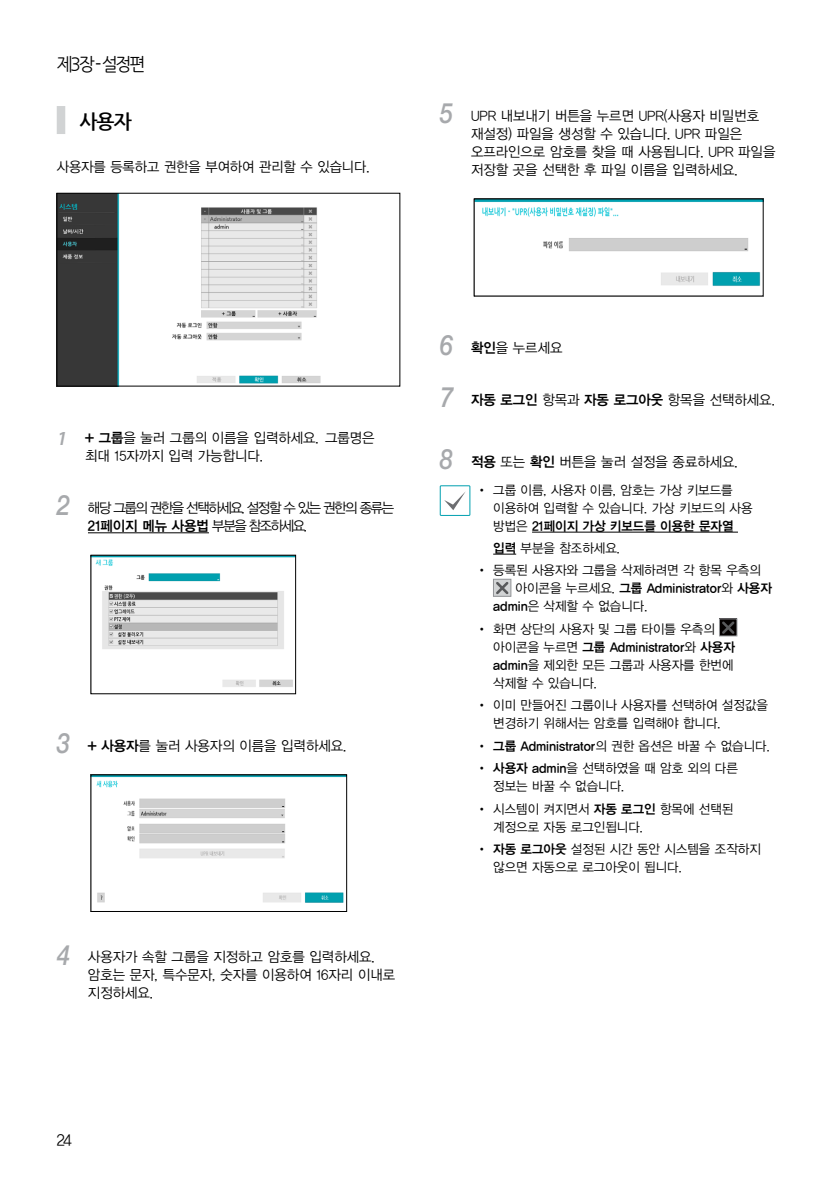
<style>
.page{position:relative;width:840px;height:1191px;background:#fff}
.page>*{position:absolute;margin:0;border:0;box-sizing:border-box;transform-origin:0 0}
.t1{font:700 20px "Nanum Gothic";color:#000;scale:.96 1}
.t2{font:18px "Nanum Gothic OTF";letter-spacing:-.13em;color:#000;scale:.95 1}
.t3{font:16px "YDVYGO12";color:#000;scale:.96 1}
.t4{font:14px/18px "YDVYGO12";color:#000;scale:.96 1}
.t5{font:14px "YDVYGO12";letter-spacing:-.1em;color:#000;scale:.96 1}
.t6{font:14px "YDVYGO12";color:#000;scale:.95 1}
.t7{font:14px "YDVYGO14";color:#000;scale:.96 1}
.t8{font:13px/18px "YDVYGO12";color:#000;scale:.96 1}
.t9{font:13px "YDVYGO14";color:#000;scale:.96 1}
.s1{font-family:"Helvetica Neue";font-weight:500;font-style:italic;font-size:28px;color:#a7a9ac}
.s2{font-family:"Myriad Pro";font-weight:600;font-style:italic;font-size:20px;color:#a7a9ac}
.s3{font-family:"YDVYGO14"}
.s4{font-family:"YDVYGO12"}
</style>
<div class="page">
<div style="left:57px;top:106px;width:8px;height:28px;background:#d1d3d4"></div>
<hr style="left:88px;top:532px;width:121px;height:1px;background:#000">
<img style="left:59px;top:195px;width:262px;height:189px">
<div style="left:57px;top:193px;width:343px;height:193px;border:1px solid #000"></div>
<img style="left:93px;top:557px;width:200px;height:130px">
<div style="left:91px;top:555px;width:204px;height:139px;border:1px solid #000"></div>
<img style="left:93px;top:776px;width:251px;height:127px">
<div style="left:91px;top:774px;width:255px;height:137px;border:1px solid #000"></div>
<img style="left:475px;top:201px;width:285px;height:85px">
<div style="left:439px;top:485px;width:31px;height:31px;border:1px solid #00a0af"></div>
<svg style="left:444px;top:492px;width:21px;height:18px"></svg>
<hr style="left:531px;top:532px;width:206px;height:1px;background:#000">
<svg style="left:493px;top:554px;width:23px;height:1px"></svg>
<svg style="left:495px;top:581px;width:14px;height:13px"></svg>
<svg style="left:495px;top:582px;width:13px;height:12px"></svg>
<div style="left:493px;top:579px;width:18px;height:17px;border:1px solid #939598"></div>
<div style="left:719px;top:619px;width:17px;height:17px;background:#040000"></div>
<svg style="left:722px;top:621px;width:12px;height:13px"></svg>
<h2 class="t2" style="left:57px;top:54px;width:95px">제3장 -설정편</h2>
<h1 class="t1" style="left:79px;top:112px;width:56px">사용자</h1>
<p class="t6" style="left:57px;top:157px;width:331px">사용자를 등록하고 권한을 부여하여 관리할 수 있습니다.</p>
<p class="t4" style="left:471px;top:106px;width:318px;text-indent:-31px"><span class="s1">5</span> UPR 내보내기 버튼을 누르면 UPR(사용자 비밀번호 재설정) 파일을 생성할 수 있습니다. UPR 파일은 오프라인으로 암호를 찾을 때 사용됩니다. UPR 파일을 저장할 곳을 선택한 후 파일 이름을 입력하세요.</p>
<p class="t4" style="left:85px;top:428px;width:303px;text-indent:-28px"><span class="s2">1</span> <span class="s3">+ 그룹</span>을 눌러 그룹의 이름을 입력하세요. 그룹명은 최대 15자까지 입력 가능합니다.</p>
<p class="t5" style="left:57px;top:498px;width:353px"><span class="s1">2</span> 해당 그룹의 권한을 선택하세요. 설정할 수 있는 권한의 종류는</p>
<p class="t7" style="left:88px;top:516px;width:230px">21페이지 메뉴 사용법 <span class="s4">부분을 참조하세요.</span></p>
<p class="t4" style="left:57px;top:735px;width:303px"><span class="s1">3</span> <span class="s3">+ 사용자</span>를 눌러 사용자의 이름을 입력하세요.</p>
<p class="t4" style="left:88px;top:947px;width:321px;text-indent:-31px"><span class="s1">4</span> 사용자가 속할 그룹을 지정하고 암호를 입력하세요. 암호는 문자, 특수문자, 숫자를 이용하여 16자리 이내로 지정하세요.</p>
<p class="t4" style="left:439px;top:337px;width:129px"><span class="s1">6</span> <span class="s3">확인</span>을 누르세요</p>
<p class="t4" style="left:439px;top:389px;width:350px"><span class="s1">7</span> <span class="s3">자동 로그인</span> 항목과 <span class="s3">자동 로그아웃</span> 항목을 선택하세요.</p>
<p class="t4" style="left:439px;top:451px;width:312px"><span class="s1">8</span> <span class="s3">적용</span> 또는 <span class="s3">확인</span> 버튼을 눌러 설정을 종료하세요.</p>
<p class="t8" style="left:493px;top:480px;width:271px;text-indent:-17px">• 그룹 이름, 사용자 이름, 암호는 가상 키보드를 이용하여 입력할 수 있습니다. 가상 키보드의 사용</p>
<p class="t9" style="left:493px;top:517px;width:252px"><span class="s4">방법은</span> 21페이지 가상 키보드를 이용한 문자열</p>
<p class="t8" style="left:493px;top:538px;width:134px"><span class="s3">입력</span> 부분을 참조하세요.</p>
<p class="t8" style="left:476px;top:560px;width:298px">• 등록된 사용자와 그룹을 삭제하려면 각 항목 우측의</p>
<p class="t9" style="left:515px;top:579px;width:268px"><span class="s4">아이콘을 누르세요.</span> 그룹 Administrator<span class="s4">와</span> 사용자</p>
<p class="t8" style="left:493px;top:596px;width:162px"><span class="s3">admin</span>은 삭제할 수 없습니다.</p>
<p class="t8" style="left:476px;top:619px;width:250px">• 화면 상단의 사용자 및 그룹 타이틀 우측의</p>
<p class="t9" style="left:493px;top:638px;width:253px"><span class="s4">아이콘을 누르면</span> 그룹 Administrator<span class="s4">와</span> 사용자</p>
<p class="t8" style="left:493px;top:655px;width:252px"><span class="s3">admin</span>을 제외한 모든 그룹과 사용자를 한번에 삭제할 수 있습니다.</p>
<p class="t8" style="left:493px;top:695px;width:287px;text-indent:-17px">• 이미 만들어진 그룹이나 사용자를 선택하여 설정값을 변경하기 위해서는 암호를 입력해야 합니다.</p>
<p class="t8" style="left:476px;top:736px;width:307px">• <span class="s3">그룹 Administrator</span>의 권한 옵션은 바꿀 수 없습니다.</p>
<p class="t8" style="left:493px;top:758px;width:256px;text-indent:-17px">• <span class="s3">사용자 admin</span>을 선택하였을 때 암호 외의 다른 정보는 바꿀 수 없습니다.</p>
<p class="t8" style="left:493px;top:799px;width:251px;text-indent:-17px">• 시스템이 켜지면서 <span class="s3">자동 로그인</span> 항목에 선택된 계정으로 자동 로그인됩니다.</p>
<p class="t8" style="left:493px;top:839px;width:280px;text-indent:-17px">• <span class="s3">자동 로그아웃</span> 설정된 시간 동안 시스템을 조작하지 않으면 자동으로 로그아웃이 됩니다.</p>
<p class="t3" style="left:57px;top:1129px;width:17px">24</p>
</div>
